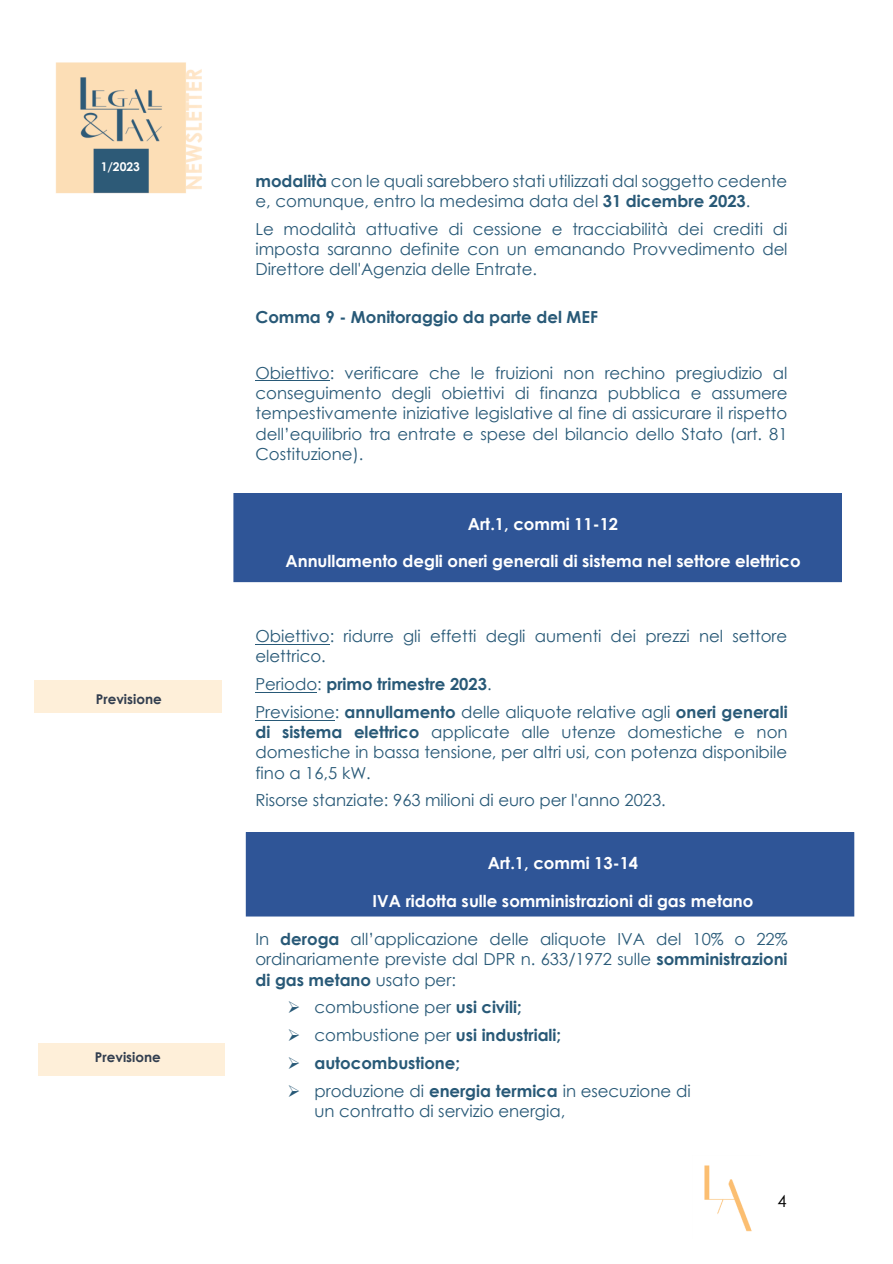
<style>
.page{position:relative;width:893px;height:1264px;background:#fff}
.page>*{position:absolute;margin:0;border:0;box-sizing:border-box;transform-origin:0 0}
.t1{font:16.5px/20.1px "Century Gothic";color:#285977;text-align:justify}
.t2{font:700 16.5px "Century Gothic";color:#fff}
.t3{font:700 16.5px "Century Gothic";color:#285977}
.t4{font:16.5px "Century Gothic";color:#000}
.t5{font:700 13.5px "Century Gothic";color:#323e4f}
.t6{font:700 12px "Century Gothic";color:#fff}
.s1{font-weight:700}
.s2{font-weight:400}
</style>
<div class="page">
<img style="left:55px;top:62px;width:148px;height:132px">
<img style="left:704px;top:1165px;width:48px;height:67px">
<hr style="left:255px;top:380px;width:74px;height:1px;background:#285977">
<hr style="left:255px;top:643px;width:74px;height:1px;background:#285977">
<hr style="left:255px;top:691px;width:62px;height:1px;background:#285977">
<hr style="left:255px;top:719px;width:80px;height:1px;background:#285977">
<div style="left:234px;top:493px;width:607px;height:88px;background:#2f5597"></div>
<div style="left:233px;top:493px;width:608px;height:89px;border:1px solid #2f5597"></div>
<div style="left:246px;top:832px;width:607px;height:83px;background:#2f5597"></div>
<div style="left:246px;top:832px;width:608px;height:84px;border:1px solid #2f5597"></div>
<p class="t6" style="left:101px;top:158px;width:41px">1/2023</p>
<p class="t5" style="left:96px;top:690px;width:67px">Previsione</p>
<p class="t5" style="left:95px;top:1048px;width:67px">Previsione</p>
<p class="t1" style="left:255px;top:170px;width:533px"><span class="s1">modalità</span> con le quali sarebbero stati utilizzati dal soggetto cedente e, comunque, entro la medesima data del <span class="s1">31 dicembre 2023</span>.</p>
<p class="t1" style="left:255px;top:218px;width:533px">Le modalità attuative di cessione e tracciabilità dei crediti di imposta saranno definite con un emanando Provvedimento del Direttore dell'Agenzia delle Entrate.</p>
<p class="t3" style="left:255px;top:307px;width:344px">Comma 9 - Monitoraggio da parte del MEF</p>
<p class="t1" style="left:255px;top:362px;width:533px">Obiettivo: verificare che le fruizioni non rechino pregiudizio al conseguimento degli obiettivi di finanza pubblica e assumere tempestivamente iniziative legislative al fine di assicurare il rispetto dell’equilibrio tra entrate e spese del bilancio dello Stato (art. 81<br>Costituzione).</p>
<p class="t2" style="left:468px;top:513px;width:152px">Art.1, commi 11-12</p>
<p class="t2" style="left:285px;top:550px;width:516px">Annullamento degli oneri generali di sistema nel settore elettrico</p>
<p class="t1" style="left:255px;top:625px;width:533px">Obiettivo: ridurre gli effetti degli aumenti dei prezzi nel settore elettrico.</p>
<p class="t3" style="left:255px;top:673px;width:238px"><span class="s2">Periodo:</span> primo trimestre 2023<span class="s2">.</span></p>
<p class="t1" style="left:255px;top:701px;width:534px">Previsione: <span class="s1">annullamento</span> delle aliquote relative agli <span class="s1">oneri generali di sistema elettrico</span> applicate alle utenze domestiche e non domestiche in bassa tensione, per altri usi, con potenza disponibile fino a 16,5 kW.</p>
<p class="t1" style="left:255px;top:789px;width:412px">Risorse stanziate: 963 milioni di euro per l'anno 2023.</p>
<p class="t2" style="left:488px;top:852px;width:152px">Art.1, commi 13-14</p>
<p class="t2" style="left:372px;top:889px;width:382px">IVA ridotta sulle somministrazioni di gas metano</p>
<p class="t1" style="left:255px;top:928px;width:533px">In <span class="s1">deroga</span> all’applicazione delle aliquote IVA del 10% o 22% ordinariamente previste dal DPR n. 633/1972 sulle <span class="s1">somministrazioni di gas metano</span> usato per:</p>
<p class="t1" style="left:287px;top:996px;width:236px">➢ combustione per <span class="s1">usi civili;</span></p>
<p class="t3" style="left:287px;top:1024px;width:275px">➢ <span class="s2">combustione per</span> usi industriali;</p>
<p class="t3" style="left:287px;top:1052px;width:174px">➢ autocombustione;</p>
<p class="t1" style="left:314px;top:1079px;width:378px;text-indent:-27px">➢ produzione di <span class="s1">energia termica</span> in esecuzione di un contratto di servizio energia,</p>
<p class="t4" style="left:777px;top:1190px;width:11px">4</p>
</div>
